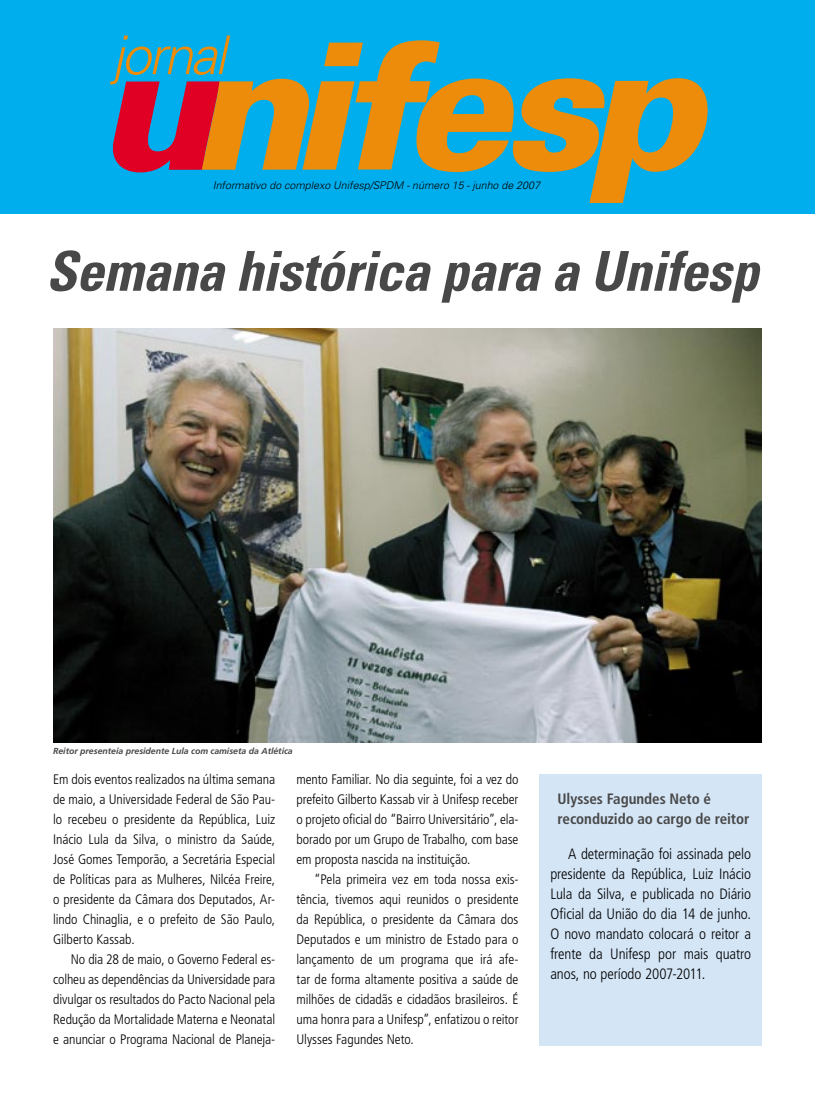
<style>
.page{position:relative;width:815px;height:1099px;background:#fff}
.page>*{position:absolute;margin:0;border:0;box-sizing:border-box;transform-origin:0 0}
.Título{font:italic 700 condensed 55px "Univers";letter-spacing:-.01em;color:#484848}
.Texto{font:300 condensed 15px/20px "Frutiger";letter-spacing:-.01em;color:#000;text-align:justify}
.Subtítulo{font:700 condensed 15px "Frutiger";letter-spacing:-.005em;color:#484848}
.Texto-2{font:300 condensed 13.75px/20px "Frutiger";letter-spacing:-.005em;color:#000;text-align:justify}
.t1{font:italic 300 10.62px "Univers";color:#000}
.legenda{font:italic 700 8.75px "Frutiger";color:#484848}
</style>
<div class="page">
<div style="left:0;top:0;width:815px;height:214px;background:#00aeed"></div>
<svg style="left:110px;top:36px;width:598px;height:167px"></svg>
<div style="left:540px;top:774px;width:222px;height:271px;background:#d4e5f6"></div>
<img style="left:53px;top:328px;width:709px;height:414px">
<p class="t1" style="left:213px;top:179px;width:329px">Informativo do complexo Unifesp/SPDM - número 15 - junho de 2007</p>
<p class="Título" style="left:46px;top:237px;width:714px">Semana histórica para a Unifesp</p>
<p class="legenda" style="left:53px;top:745px;width:241px">Reitor presenteia presidente Lula com camiseta da Atlética</p>
<p class="Texto-2" style="left:53px;top:769px;width:224px">Em dois eventos realizados na última semana de maio, a Universidade Federal de São Pau&shy;lo recebeu o presidente da República, Luiz Inácio Lula da Silva, o ministro da Saúde, José Gomes Temporão, a Secretária Especial de Políticas para as Mulheres, Nilcéa Freire, o presidente da Câmara dos Deputados, Ar&shy;lindo Chinaglia, e o prefeito de São Paulo, Gilberto Kassab.</p>
<p class="Texto-2" style="left:53px;top:949px;width:224px;text-indent:18px">No dia 28 de maio, o Governo Federal es&shy;colheu as dependências da Universidade para divulgar os resultados do Pacto Nacional pela Redução da Mortalidade Materna e Neonatal e anunciar o Programa Nacional de Planeja-</p>
<p class="Texto-2" style="left:296px;top:769px;width:224px">mento Familiar. No dia seguinte, foi a vez do prefeito Gilberto Kassab vir à Unifesp receber o projeto oficial do “Bairro Universitário”, ela&shy;borado por um Grupo de Trabalho, com base em proposta nascida na instituição.</p>
<p class="Texto-2" style="left:296px;top:869px;width:224px;text-indent:18px">“Pela primeira vez em toda nossa exis&shy;tência, tivemos aqui reunidos o presidente da República, o presidente da Câmara dos Deputados e um ministro de Estado para o lançamento de um programa que irá afe&shy;tar de forma altamente positiva a saúde de milhões de cidadãs e cidadãos brasileiros. É uma honra para a Unifesp”, enfatizou o reitor Ulysses Fagundes Neto.</p>
<p class="Subtítulo" style="left:557px;top:790px;width:155px">Ulysses Fagundes Neto é</p>
<p class="Subtítulo" style="left:557px;top:810px;width:193px">reconduzido ao cargo de reitor</p>
<p class="Texto" style="left:550px;top:844px;width:202px;text-indent:18px">A determinação foi assinada pelo presidente da República, Luiz Inácio Lula da Silva, e publicada no Diário Oficial da União do dia 14 de junho.<br>O novo mandato colocará o reitor a frente da Unifesp por mais quatro anos, no período 2007-2011.</p>
</div>
